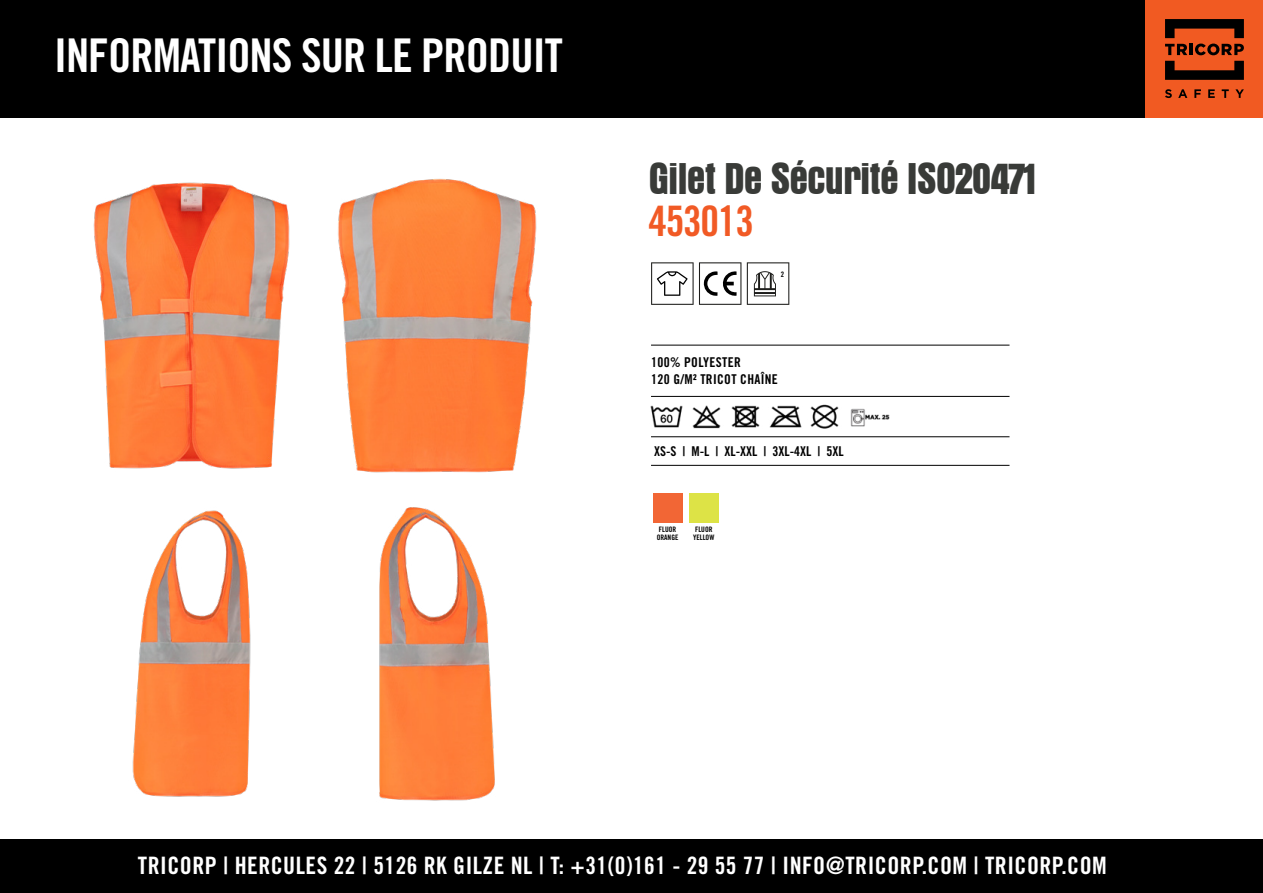
<style>
.page{position:relative;width:1263px;height:893px;background:#fff}
.page>*{position:absolute;margin:0;border:0;box-sizing:border-box;transform-origin:0 0}
.t1{font:46.5px "Trade Gothic LT Std Bd Cn 20";letter-spacing:-.02em;color:#fff}
.t2{font:700 condensed 45px "Aurora BT";letter-spacing:-.025em;color:#393b38}
.t3{font:42px "Trade Gothic LT Std Bd Cn 20";letter-spacing:-.03em;color:#f15a25}
.t4{font:24px "Trade Gothic LT Std Bd Cn 20";letter-spacing:.02em;color:#fff}
.t5{font:13.5px/16.5px "Trade Gothic LT Std Bd Cn 20";letter-spacing:.025em;color:#000}
.t6{font:13.5px "Trade Gothic LT Std Bd Cn 20";color:#000}
.t7{font:7.5px/7.5px "Trade Gothic LT Std Bd Cn 20";color:#000}
</style>
<div class="page">
<div style="left:0;top:0;width:1263px;height:117px;background:#000"></div>
<div style="left:1146px;top:0;width:117px;height:117px;background:#f15a22"></div>
<svg style="left:1165px;top:44px;width:79px;height:11px"></svg>
<svg style="left:1165px;top:19px;width:79px;height:19px"></svg>
<svg style="left:1165px;top:61px;width:79px;height:19px"></svg>
<svg style="left:1165px;top:89px;width:7px;height:9px"></svg>
<svg style="left:1178px;top:89px;width:9px;height:9px"></svg>
<svg style="left:1194px;top:89px;width:7px;height:9px"></svg>
<svg style="left:1208px;top:89px;width:7px;height:9px"></svg>
<svg style="left:1222px;top:89px;width:7px;height:9px"></svg>
<svg style="left:1235px;top:89px;width:9px;height:9px"></svg>
<div style="left:0;top:839px;width:1263px;height:54px;background:#000"></div>
<img style="left:93px;top:182px;width:193px;height:287px">
<img style="left:286px;top:178px;width:251px;height:295px">
<hr style="left:651px;top:345px;width:358px;height:1px;background:#000">
<hr style="left:651px;top:396px;width:358px;height:1px;background:#000">
<hr style="left:651px;top:436px;width:358px;height:1px;background:#000">
<hr style="left:651px;top:465px;width:358px;height:1px;background:#000">
<img style="left:650px;top:405px;width:33px;height:23px">
<img style="left:692px;top:405px;width:29px;height:24px">
<img style="left:731px;top:405px;width:29px;height:23px">
<img style="left:769px;top:405px;width:33px;height:23px">
<img style="left:810px;top:404px;width:29px;height:25px">
<img style="left:851px;top:408px;width:39px;height:18px">
<img style="left:653px;top:493px;width:29px;height:29px">
<img style="left:689px;top:493px;width:29px;height:29px">
<svg style="left:651px;top:262px;width:90px;height:43px"></svg>
<svg style="left:747px;top:262px;width:42px;height:43px"></svg>
<img style="left:132px;top:510px;width:119px;height:287px">
<img style="left:379px;top:507px;width:116px;height:294px">
<h1 class="t1" style="left:54px;top:28px;width:510px">INFORMATIONS SUR LE PRODUIT</h1>
<h2 class="t2" style="left:648px;top:153px;width:389px">Gilet De Sécurité ISO20471</h2>
<h3 class="t3" style="left:648px;top:196px;width:107px">453013</h3>
<p class="t7" style="left:781px;top:270px;width:5px">2</p>
<p class="t5" style="left:651px;top:354px;width:128px">100% POLYESTER<br>120 G/M² TRICOT CHAÎNE</p>
<p class="t6" style="left:654px;top:443px;width:191px">XS-S | M-L | XL-XXL | 3XL-4XL | 5XL</p>
<p class="t7" style="left:657px;top:526px;width:23px">FLUOR<br>ORANGE</p>
<p class="t7" style="left:693px;top:526px;width:23px">FLUOR<br>YELLOW</p>
<p class="t4" style="left:138px;top:851px;width:970px">TRICORP | HERCULES 22 | 5126 RK GILZE NL | T: +31(0)161 - 29 55 77 | INFO@TRICORP.COM | TRICORP.COM</p>
</div>
